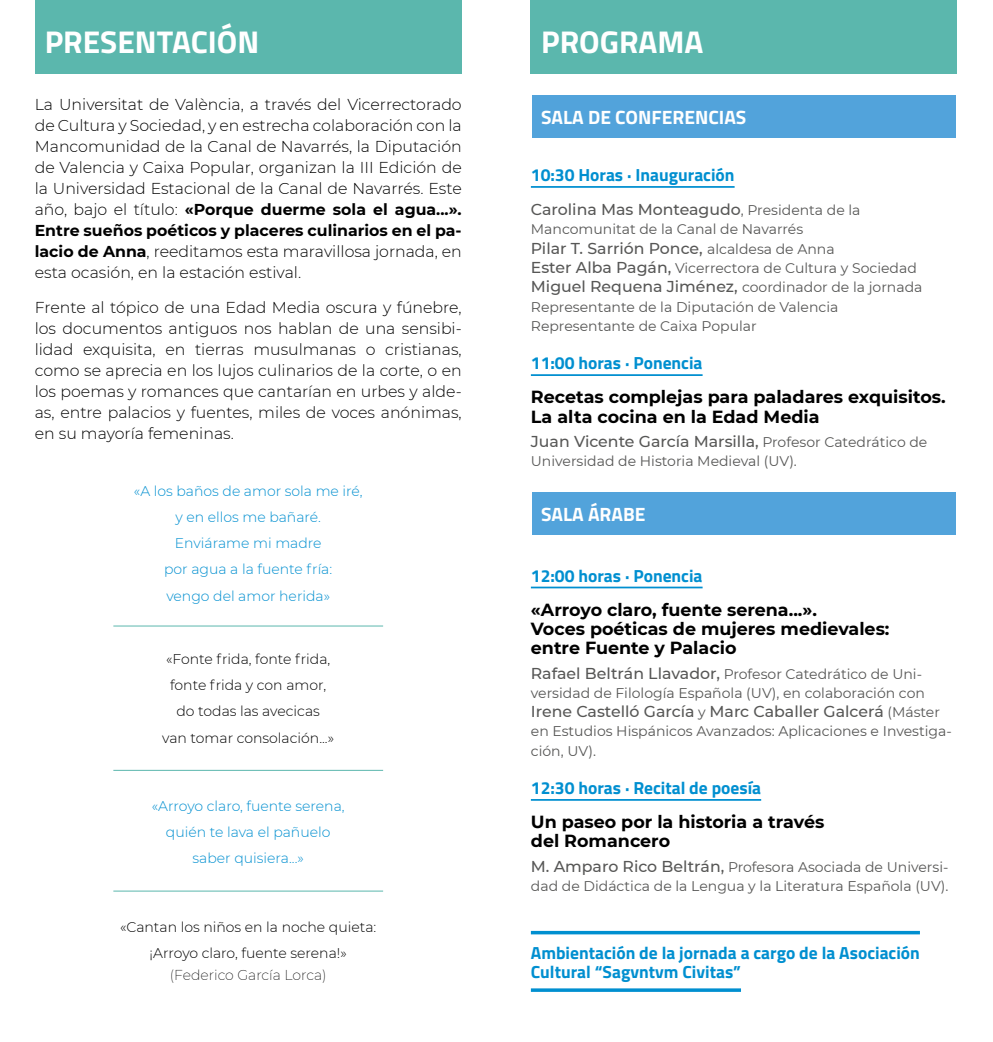
<style>
.page{position:relative;width:993px;height:1042px;background:#fff}
.page>*{position:absolute;margin:0;border:0;box-sizing:border-box;transform-origin:0 0}
.t1{font:700 31.5px "Titillium Web";color:#fff}
.t2{font:700 19.25px "Titillium Web";color:#fff}
.t3{font:700 17.5px/19.2px "Montserrat";color:#000}
.t4{font:700 17.5px/19.2px "Titillium Web";color:#008fd0}
.t5{font:300 15.75px/21px "Montserrat";color:#000;text-align:justify}
.t6{font:500 15.75px "Montserrat";color:#575756}
.t7{font:14px/19.2px "Montserrat";color:#575756}
.t8{font:300 14px/26.2px "Montserrat";color:#008fd0;text-align:center}
.t9{font:300 14px/26.2px "Montserrat";color:#000;text-align:center}
.t10{font:200 14px "Montserrat";color:#000}
.s1{font-weight:700}
.s2{font-weight:400;font-size:14px}
.s3{font-weight:500;font-size:15.75px}
</style>
<div class="page">
<div style="left:530px;top:0;width:426px;height:73px;background:#5bb7ad"></div>
<div style="left:35px;top:0;width:426px;height:73px;background:#5bb7ad"></div>
<hr style="left:530px;top:186px;width:204px;height:2px;background:#008fd0">
<hr style="left:530px;top:374px;width:172px;height:2px;background:#008fd0">
<hr style="left:530px;top:586px;width:172px;height:2px;background:#008fd0">
<hr style="left:530px;top:799px;width:231px;height:2px;background:#008fd0">
<hr style="left:530px;top:931px;width:389px;height:3px;background:#008fd0">
<svg style="left:530px;top:988px;width:210px;height:4px"></svg>
<div style="left:531px;top:95px;width:423px;height:43px;background:#52a3db"></div>
<div style="left:531px;top:492px;width:423px;height:43px;background:#52a3db"></div>
<hr style="left:113px;top:625px;width:270px;height:1px;background:#5bb7ad">
<hr style="left:113px;top:770px;width:270px;height:1px;background:#5bb7ad">
<hr style="left:113px;top:890px;width:270px;height:1px;background:#5bb7ad">
<h1 class="t1" style="left:45px;top:18px;width:216px">PRESENTACIÓN</h1>
<h1 class="t1" style="left:541px;top:18px;width:164px">PROGRAMA</h1>
<p class="t5" style="left:35px;top:93px;width:428px">La Universitat de València, a través del Vicerrectorado de Cultura y Sociedad, y en estrecha colaboración con la Mancomunidad de la Canal de Navarrés, la Diputación de Valencia y Caixa Popular, organizan la III Edición de la Universidad Estacional de la Canal de Navarrés. Este año, bajo el título: <span class="s1">«Porque duerme sola el agua...».<br>Entre sueños poéticos y placeres culinarios en el pa&shy;lacio de Anna</span>, reeditamos esta maravillosa jornada, en esta ocasión, en la estación estival.</p>
<p class="t5" style="left:35px;top:296px;width:428px">Frente al tópico de una Edad Media oscura y fúnebre, los documentos antiguos nos hablan de una sensibi&shy;lidad exquisita, en tierras musulmanas o cristianas, como se aprecia en los lujos culinarios de la corte, o en los poemas y romances que cantarían en urbes y alde&shy;as, entre palacios y fuentes, miles de voces anónimas, en su mayoría femeninas.</p>
<p class="t8" style="left:134px;top:477px;width:230px">«A los baños de amor sola me iré, y en ellos me bañaré.<br>Enviárame mi madre<br>por agua a la fuente fría:<br>vengo del amor herida»</p>
<p class="t9" style="left:162px;top:645px;width:173px">«Fonte frida, fonte frida, fonte frida y con amor, do todas las avecicas<br>van tomar consolación...»</p>
<p class="t8" style="left:152px;top:792px;width:194px">«Arroyo claro, fuente serena, quién te lava el pañuelo saber quisiera...»</p>
<p class="t9" style="left:120px;top:913px;width:258px">«Cantan los niños en la noche quieta: ¡Arroyo claro, fuente serena!»</p>
<p class="t10" style="left:170px;top:966px;width:158px">(Federico García Lorca)</p>
<p class="t2" style="left:541px;top:102px;width:206px">SALA DE CONFERENCIAS</p>
<p class="t4" style="left:530px;top:164px;width:205px">10:30 Horas · Inauguración</p>
<p class="t6" style="left:530px;top:199px;width:331px">Carolina Mas Monteagudo<span class="s2">, Presidenta de la</span></p>
<p class="t7" style="left:530px;top:219px;width:274px">Mancomunitat de la Canal de Navarrés</p>
<p class="t6" style="left:530px;top:237px;width:305px">Pilar T. Sarrión Ponce, <span class="s2">alcaldesa de Anna</span></p>
<p class="t7" style="left:530px;top:258px;width:393px"><span class="s3">Ester Alba Pagán,</span> Vicerrectora de Cultura y Sociedad <span class="s3">Miguel Requena Jiménez,</span> coordinador de la jornada Representante de la Diputación de Valencia Representante de Caixa Popular</p>
<p class="t4" style="left:530px;top:353px;width:173px">11:00 horas · Ponencia</p>
<p class="t3" style="left:530px;top:387px;width:416px">Recetas complejas para paladares exquisitos.<br>La alta cocina en la Edad Media</p>
<p class="t6" style="left:530px;top:430px;width:398px">Juan Vicente García Marsilla, <span class="s2">Profesor Catedrático de</span></p>
<p class="t7" style="left:530px;top:451px;width:267px">Universidad de Historia Medieval (UV).</p>
<p class="t2" style="left:541px;top:500px;width:106px">SALA ÁRABE</p>
<p class="t4" style="left:530px;top:565px;width:173px">12:00 horas · Ponencia</p>
<p class="t3" style="left:530px;top:599px;width:360px">«Arroyo claro, fuente serena...».<br>Voces poéticas de mujeres medievales: entre Fuente y Palacio</p>
<p class="t7" style="left:530px;top:663px;width:395px"><span class="s3">Rafael Beltrán Llavador,</span> Profesor Catedrático de Uni&shy;versidad de Filología Española (UV), en colaboración con</p>
<p class="t6" style="left:530px;top:700px;width:410px">Irene Castelló García <span class="s2">y</span> Marc Caballer Galcerá <span class="s2">(Máster</span></p>
<p class="t7" style="left:530px;top:721px;width:422px">en Estudios Hispánicos Avanzados: Aplicaciones e Investiga&shy;ción, UV).</p>
<p class="t4" style="left:530px;top:777px;width:232px">12:30 horas · Recital de poesía</p>
<p class="t3" style="left:530px;top:811px;width:295px">Un paseo por la historia a través del Romancero</p>
<p class="t7" style="left:530px;top:856px;width:419px"><span class="s3">M. Amparo Rico Beltrán,</span> Profesora Asociada de Universi&shy;dad de Didáctica de la Lengua y la Literatura Española (UV).</p>
<p class="t4" style="left:530px;top:942px;width:390px">Ambientación de la jornada a cargo de la Asociación<br>Cultural “Sagvntvm Civitas”</p>
</div>
